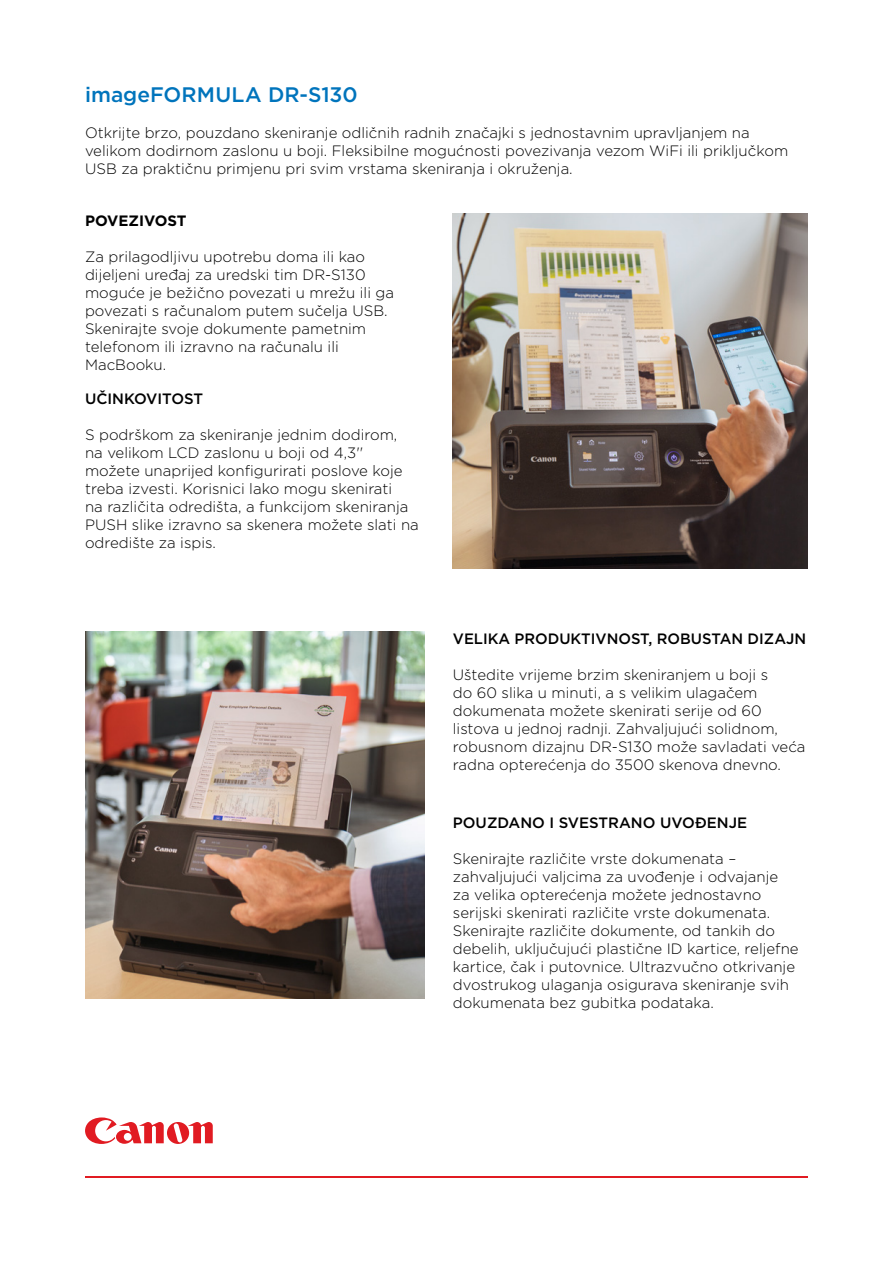
<style>
.page{position:relative;width:893px;height:1263px;background:#fff}
.page>*{position:absolute;margin:0;border:0;box-sizing:border-box;transform-origin:0 0}
.t1{font:500 21px "Gotham";letter-spacing:.005em;color:#0074bc}
.t2{font:300 15px/18px "Gotham";color:#000}
.t3{font:500 15px "Gotham";color:#000}
.t4{font:700 15px "Gotham";color:#000}
</style>
<div class="page">
<svg style="left:85px;top:1117px;width:128px;height:27px"></svg>
<hr style="left:85px;top:1176px;width:723px;height:2px;background:#e11b22">
<img style="left:453px;top:214px;width:355px;height:354px">
<img style="left:85px;top:631px;width:339px;height:367px">
<h1 class="t1" style="left:85px;top:81px;width:274px">imageFORMULA DR-S130</h1>
<p class="t2" style="left:85px;top:123px;width:705px">Otkrijte brzo, pouzdano skeniranje odličnih radnih značajki s jednostavnim upravljanjem na velikom dodirnom zaslonu u boji. Fleksibilne mogućnosti povezivanja vezom WiFi ili priključkom<br>USB za praktičnu primjenu pri svim vrstama skeniranja i okruženja.</p>
<p class="t4" style="left:85px;top:211px;width:103px">POVEZIVOST</p>
<p class="t2" style="left:85px;top:247px;width:311px">Za prilagodljivu upotrebu doma ili kao dijeljeni uređaj za uredski tim DR-S130 moguće je bežično povezati u mrežu ili ga povezati s računalom putem sučelja USB.<br>Skenirajte svoje dokumente pametnim telefonom ili izravno na računalu ili MacBooku.</p>
<p class="t3" style="left:85px;top:389px;width:120px">UČINKOVITOST</p>
<p class="t2" style="left:85px;top:426px;width:335px">S podrškom za skeniranje jednim dodirom, na velikom LCD zaslonu u boji od 4,3'' možete unaprijed konfigurirati poslove koje treba izvesti. Korisnici lako mogu skenirati<br>na različita odredišta, a funkcijom skeniranja PUSH slike izravno sa skenera možete slati na odredište za ispis.</p>
<p class="t3" style="left:453px;top:628px;width:355px">VELIKA PRODUKTIVNOST, ROBUSTAN DIZAJN</p>
<p class="t2" style="left:453px;top:665px;width:354px">Uštedite vrijeme brzim skeniranjem u boji s<br>do 60 slika u minuti, a s velikim ulagačem dokumenata možete skenirati serije od 60 listova u jednoj radnji. Zahvaljujući solidnom, robusnom dizajnu DR-S130 može savladati veća radna opterećenja do 3500 skenova dnevno.</p>
<p class="t3" style="left:453px;top:813px;width:296px">POUZDANO I SVESTRANO UVOĐENJE</p>
<p class="t2" style="left:453px;top:849px;width:347px">Skenirajte različite vrste dokumenata – zahvaljujući valjcima za uvođenje i odvajanje za velika opterećenja možete jednostavno serijski skenirati različite vrste dokumenata.<br>Skenirajte različite dokumente, od tankih do debelih, uključujući plastične ID kartice, reljefne kartice, čak i putovnice. Ultrazvučno otkrivanje dvostrukog ulaganja osigurava skeniranje svih dokumenata bez gubitka podataka.</p>
</div>
